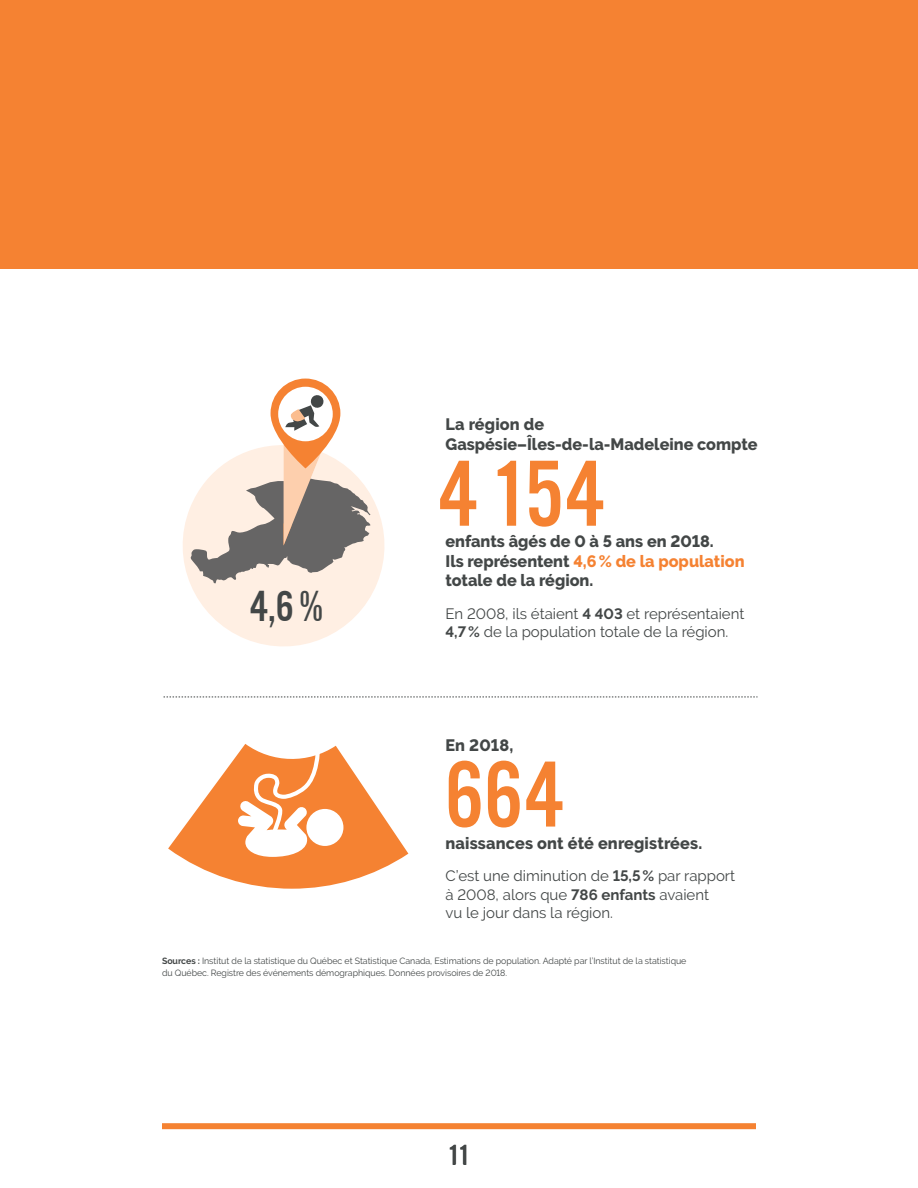
<style>
.page{position:relative;width:918px;height:1188px;background:#fff}
.page>*{position:absolute;margin:0;border:0;box-sizing:border-box;transform-origin:0 0}
.TXT_regulier{font:97.5px "Alternate Got No 3 D";letter-spacing:.015em;color:#f58232}
.TXT_regulier-2{font:45px "Alternate Got No 3 D";color:#434747}
.t1{font:28.5px "Alternate Got No 3 D";color:#434747}
.TXT_Gras{font:800 16.5px/19.5px "Raleway";color:#434747}
.Texte{font:15px/18.8px "Raleway";color:#434747}
.TXT_regulier-3{font:9px/12px "Raleway";letter-spacing:-.005em;color:#434747}
.s1{color:#f58232}
.s2{font-weight:700}
.s3{font-size:30px}
</style>
<div class="page">
<div style="left:162px;top:1123px;width:594px;height:6px;background:#f58232"></div>
<svg style="left:183px;top:496px;width:202px;height:151px;fill:#ffefe3"></svg>
<div style="left:0;top:0;width:918px;height:269px;background:#f58232"></div>
<svg style="left:164px;top:697px;width:594px;height:1px"></svg>
<svg style="left:168px;top:744px;width:240px;height:145px"></svg>
<svg style="left:189px;top:379px;width:182px;height:205px"></svg>
<p class="TXT_Gras" style="left:446px;top:415px;width:314px">La région de<br>Gaspésie–Îles-de-la-Madeleine compte</p>
<p class="TXT_regulier-2" style="left:250px;top:582px;width:74px">4,6%</p>
<p class="TXT_regulier" style="left:439px;top:442px;width:168px">4154</p>
<p class="TXT_Gras" style="left:446px;top:532px;width:301px">enfants âgés de 0 à 5 ans en 2018.<br>Ils représentent <span class="s1">4,6% de la population </span>totale de la région.</p>
<p class="Texte" style="left:446px;top:604px;width:300px">En 2008, ils étaient <span class="s2">4 403</span> et représentaient<br><span class="s2">4,7%</span> de la population totale de la région.</p>
<p class="TXT_Gras" style="left:446px;top:736px;width:69px">En 2018,</p>
<p class="TXT_regulier" style="left:445px;top:743px;width:121px">664</p>
<p class="TXT_Gras" style="left:446px;top:833px;width:258px">naissances ont été enregistrées.</p>
<p class="Texte" style="left:446px;top:866px;width:291px">C’est une diminution de <span class="s2">15,5%</span> par rapport à 2008, alors que <span class="s2">786 enfants</span> avaient<br>vu le jour dans la région.</p>
<p class="TXT_regulier-3" style="left:162px;top:955px;width:526px"><span class="s2">Sources :</span> Institut de la statistique du Québec et Statistique Canada, Estimations de population. Adapté par l’Institut de la statistique du Québec. Registre des événements démographiques. Données provisoires de 2018.</p>
<p class="t1" style="left:448px;top:1140px;width:24px">11<span class="s3">11</span></p>
</div>
